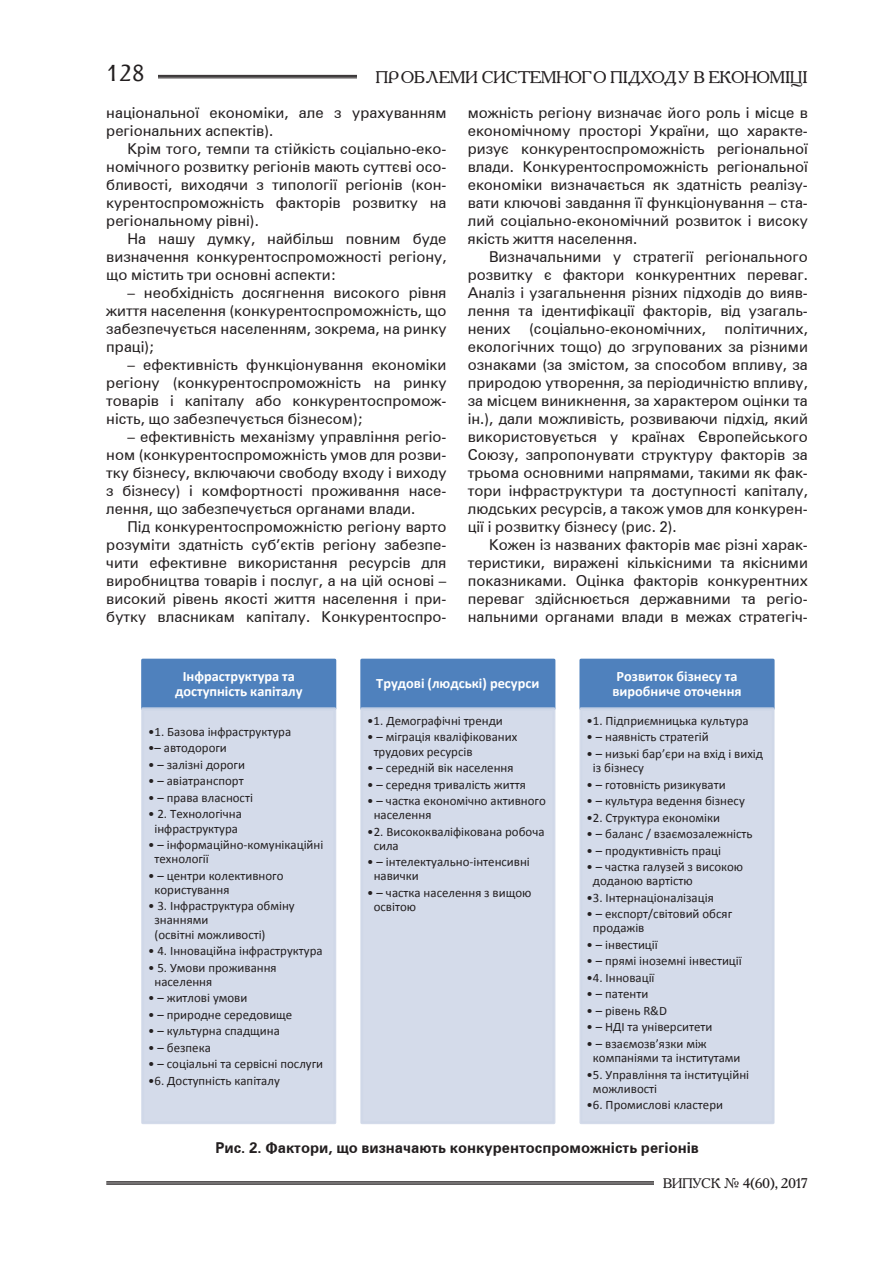
<style>
.page{position:relative;width:893px;height:1263px;background:#fff}
.page>*{position:absolute;margin:0;border:0;box-sizing:border-box;transform-origin:0 0}
.t1{font:24px "Resavska BG Sans";color:#231f20}
.t2{font:16.5px "Academia Libera";color:#231f20}
.Текст_основной_G{font:15px/18px "Zurich Cyrillic BT";color:#231f20;text-align:justify}
.Рисунок{font:700 15px "Zurich Cyrillic BT";color:#231f20}
.t3{font:700 14.4px/15.8px "Calibri";color:#fff;text-align:center}
.t4{font:13.5px "Academia Libera";color:#231f20}
.t5{font:12.9px/14.1px "Calibri";color:#231f20}
</style>
<div class="page">
<hr style="left:106px;top:1181px;width:702px;height:1px;background:#231f20">
<hr style="left:106px;top:1183px;width:702px;height:1px;background:#231f20">
<hr style="left:106px;top:1184px;width:702px;height:1px;background:#231f20">
<hr style="left:121px;top:75px;width:242px;height:1px;background:#231f20">
<hr style="left:121px;top:76px;width:242px;height:1px;background:#231f20">
<hr style="left:121px;top:78px;width:242px;height:1px;background:#231f20">
<div style="left:106px;top:64px;width:51px;height:34px;background:#fff"></div>
<div style="left:654px;top:1177px;width:154px;height:11px;background:#fff"></div>
<div style="left:357px;top:64px;width:451px;height:25px;background:#fff"></div>
<div style="left:143px;top:660px;width:192px;height:49px;background:#4f81bd"></div>
<div style="left:141px;top:659px;width:195px;height:51px;border:3px solid #4f81bd"></div>
<div style="left:143px;top:709px;width:192px;height:414px;background:#d0d8e8"></div>
<div style="left:141px;top:707px;width:195px;height:417px;border:3px solid #d0d8e8"></div>
<div style="left:362px;top:660px;width:192px;height:49px;background:#4f81bd"></div>
<div style="left:360px;top:659px;width:195px;height:51px;border:3px solid #4f81bd"></div>
<div style="left:362px;top:709px;width:192px;height:414px;background:#d0d8e8"></div>
<div style="left:360px;top:707px;width:195px;height:417px;border:3px solid #d0d8e8"></div>
<div style="left:581px;top:660px;width:192px;height:49px;background:#4f81bd"></div>
<div style="left:579px;top:659px;width:196px;height:51px;border:3px solid #4f81bd"></div>
<div style="left:581px;top:709px;width:192px;height:414px;background:#d0d8e8"></div>
<div style="left:579px;top:707px;width:196px;height:417px;border:3px solid #d0d8e8"></div>
<h1 class="t1" style="left:106px;top:60px;width:40px">128</h1>
<p class="t2" style="left:376px;top:65px;width:433px">ПРОБЛЕМИ СИСТЕМНОГО ПІДХОДУ В ЕКОНОМІЦІ</p>
<p class="Текст_основной_G" style="left:106px;top:103px;width:342px">національної економіки, але з урахуванням регіональних аспектів).</p>
<p class="Текст_основной_G" style="left:106px;top:139px;width:342px;text-indent:21px">Крім того, темпи та стійкість соціально-еко&shy;номічного розвитку регіонів мають суттєві осо&shy;бливості, виходячи з типології регіонів (кон&shy;курентоспроможність факторів розвитку на регіональному рівні).</p>
<p class="Текст_основной_G" style="left:106px;top:229px;width:342px;text-indent:21px">На нашу думку, найбільш повним буде визначення конкурентоспроможності регіону, що містить три основні аспекти:</p>
<p class="Текст_основной_G" style="left:106px;top:283px;width:342px;text-indent:21px">– необхідність досягнення високого рівня життя населення (конкурентоспроможність, що забезпечується населенням, зокрема, на ринку праці);</p>
<p class="Текст_основной_G" style="left:106px;top:355px;width:342px;text-indent:21px">– ефективність функціонування економіки регіону (конкурентоспроможність на ринку товарів і капіталу або конкурентоспромож&shy;ність, що забезпечується бізнесом);</p>
<p class="Текст_основной_G" style="left:106px;top:427px;width:342px;text-indent:21px">– ефективність механізму управління регіо&shy;ном (конкурентоспроможність умов для розви&shy;тку бізнесу, включаючи свободу входу і виходу з бізнесу) і комфортності проживання насе&shy;лення, що забезпечується органами влади.</p>
<p class="Текст_основной_G" style="left:106px;top:517px;width:342px;text-indent:21px">Під конкурентоспроможністю регіону варто розуміти здатність суб’єктів регіону забезпе&shy;чити ефективне використання ресурсів для виробництва товарів і послуг, а на цій основі – високий рівень якості життя населення і при&shy;бутку власникам капіталу. Конкурентоспро-</p>
<p class="Текст_основной_G" style="left:468px;top:103px;width:342px">можність регіону визначає його роль і місце в економічному просторі України, що характе&shy;ризує конкурентоспроможність регіональної влади. Конкурентоспроможність регіональної економіки визначається як здатність реалізу&shy;вати ключові завдання її функціонування – ста&shy;лий соціально-економічний розвиток і високу якість життя населення.</p>
<p class="Текст_основной_G" style="left:468px;top:247px;width:342px;text-indent:21px">Визначальними у стратегії регіонального розвитку є фактори конкурентних переваг.<br>Аналіз і узагальнення різних підходів до вияв&shy;лення та ідентифікації факторів, від узагаль&shy;нених (соціально-економічних, політичних, екологічних тощо) до згрупованих за різними ознаками (за змістом, за способом впливу, за природою утворення, за періодичністю впливу, за місцем виникнення, за характером оцінки та ін.), дали можливість, розвиваючи підхід, який використовується у країнах Європейського Союзу, запропонувати структуру факторів за трьома основними напрямами, такими як фак&shy;тори інфраструктури та доступності капіталу, людських ресурсів, а також умов для конкурен&shy;ції і розвитку бізнесу (рис. 2).</p>
<p class="Текст_основной_G" style="left:468px;top:535px;width:342px;text-indent:21px">Кожен із названих факторів має різні харак&shy;теристики, виражені кількісними та якісними показниками. Оцінка факторів конкурентних переваг здійснюється державними та регіо&shy;нальними органами влади в межах стратегіч-</p>
<p class="t3" style="left:175px;top:668px;width:129px">Інфраструктура та доступність капіталу</p>
<p class="t5" style="left:148px;top:725px;width:145px">•1. Базова інфраструктура</p>
<p class="t5" style="left:148px;top:741px;width:80px">•– автодороги</p>
<p class="t5" style="left:148px;top:757px;width:98px">• – залізні дороги</p>
<p class="t5" style="left:148px;top:774px;width:97px">• – авіатранспорт</p>
<p class="t5" style="left:148px;top:791px;width:106px">• – права власності</p>
<p class="t5" style="left:148px;top:807px;width:95px;text-align:center">• 2. Технологічна інфраструктура</p>
<p class="t5" style="left:154px;top:838px;width:170px;text-indent:-6px">• – інформаційно-комунікаційні технології</p>
<p class="t5" style="left:155px;top:868px;width:131px;text-indent:-6px">• – центри колективного користування</p>
<p class="t5" style="left:155px;top:899px;width:142px;text-indent:-6px">• 3. Інфраструктура обміну знаннями<br>(освітні можливості)</p>
<p class="t5" style="left:148px;top:944px;width:176px">• 4. Інноваційна інфраструктура</p>
<p class="t5" style="left:155px;top:960px;width:124px;text-indent:-6px">• 5. Умови проживання населення</p>
<p class="t5" style="left:148px;top:991px;width:101px">• – житлові умови</p>
<p class="t5" style="left:148px;top:1007px;width:146px">• – природне середовище</p>
<p class="t5" style="left:148px;top:1024px;width:133px">• – культурна спадщина</p>
<p class="t5" style="left:148px;top:1040px;width:64px">• – безпека</p>
<p class="t5" style="left:148px;top:1057px;width:177px">• – соціальні та сервісні послуги</p>
<p class="t5" style="left:148px;top:1073px;width:133px">•6. Доступність капіталу</p>
<p class="t3" style="left:376px;top:676px;width:165px">Трудові (людські) ресурси</p>
<p class="t5" style="left:367px;top:714px;width:137px">•1. Демографічні тренди</p>
<p class="t5" style="left:374px;top:730px;width:145px;text-indent:-6px">• – міграція кваліфікованих трудових ресурсів</p>
<p class="t5" style="left:367px;top:761px;width:148px">• – середній вік населення</p>
<p class="t5" style="left:367px;top:777px;width:160px">• – середня тривалість життя</p>
<p class="t5" style="left:374px;top:794px;width:174px;text-indent:-6px">• – частка економічно активного населення</p>
<p class="t5" style="left:374px;top:824px;width:172px;text-indent:-6px">•2. Висококваліфікована робоча сила</p>
<p class="t5" style="left:374px;top:855px;width:158px;text-indent:-6px">• – інтелектуально-інтенсивні навички</p>
<p class="t5" style="left:374px;top:886px;width:159px;text-indent:-6px">• – частка населення з вищою освітою</p>
<p class="t3" style="left:612px;top:668px;width:131px;text-align:left">Розвиток бізнесу та виробниче оточення</p>
<p class="t5" style="left:586px;top:714px;width:164px">•1. Підприємницька культура</p>
<p class="t5" style="left:586px;top:730px;width:124px">• – наявність стратегій</p>
<p class="t5" style="left:593px;top:746px;width:172px;text-indent:-6px">• – низькі бар’єри на вхід і вихід із бізнесу</p>
<p class="t5" style="left:586px;top:777px;width:141px">• – готовність ризикувати</p>
<p class="t5" style="left:586px;top:794px;width:160px">• – культура ведення бізнесу</p>
<p class="t5" style="left:586px;top:810px;width:135px">•2. Структура економіки</p>
<p class="t5" style="left:586px;top:827px;width:168px">• – баланс / взаємозалежність</p>
<p class="t5" style="left:586px;top:843px;width:136px">• – продуктивність праці</p>
<p class="t5" style="left:593px;top:860px;width:152px;text-indent:-6px">• – частка галузей з високою доданою вартістю</p>
<p class="t5" style="left:586px;top:890px;width:129px">•3. Інтернаціоналізація</p>
<p class="t5" style="left:593px;top:907px;width:141px;text-indent:-6px">• – експорт/світовий обсяг продажів</p>
<p class="t5" style="left:586px;top:937px;width:73px">• – інвестиції</p>
<p class="t5" style="left:586px;top:954px;width:157px">• – прямі іноземні інвестиції</p>
<p class="t5" style="left:586px;top:970px;width:70px">•4. Інновації</p>
<p class="t5" style="left:586px;top:987px;width:63px">• – патенти</p>
<p class="t5" style="left:586px;top:1003px;width:82px">• – рівень R&amp;D</p>
<p class="t5" style="left:586px;top:1020px;width:127px">• – НДІ та університети</p>
<p class="t5" style="left:593px;top:1036px;width:149px;text-indent:-6px">• – взаємозв’язки між компаніями та інститутами</p>
<p class="t5" style="left:593px;top:1067px;width:158px;text-indent:-6px">•5. Управління та інституційні можливості</p>
<p class="t5" style="left:586px;top:1098px;width:138px">•6. Промислові кластери</p>
<p class="Рисунок" style="left:215px;top:1139px;width:485px">Рис. 2. Фактори, що визначають конкурентоспроможність регіонів</p>
<p class="t4" style="left:663px;top:1174px;width:146px">ВИПУСК № 4(60), 2017</p>
</div>
